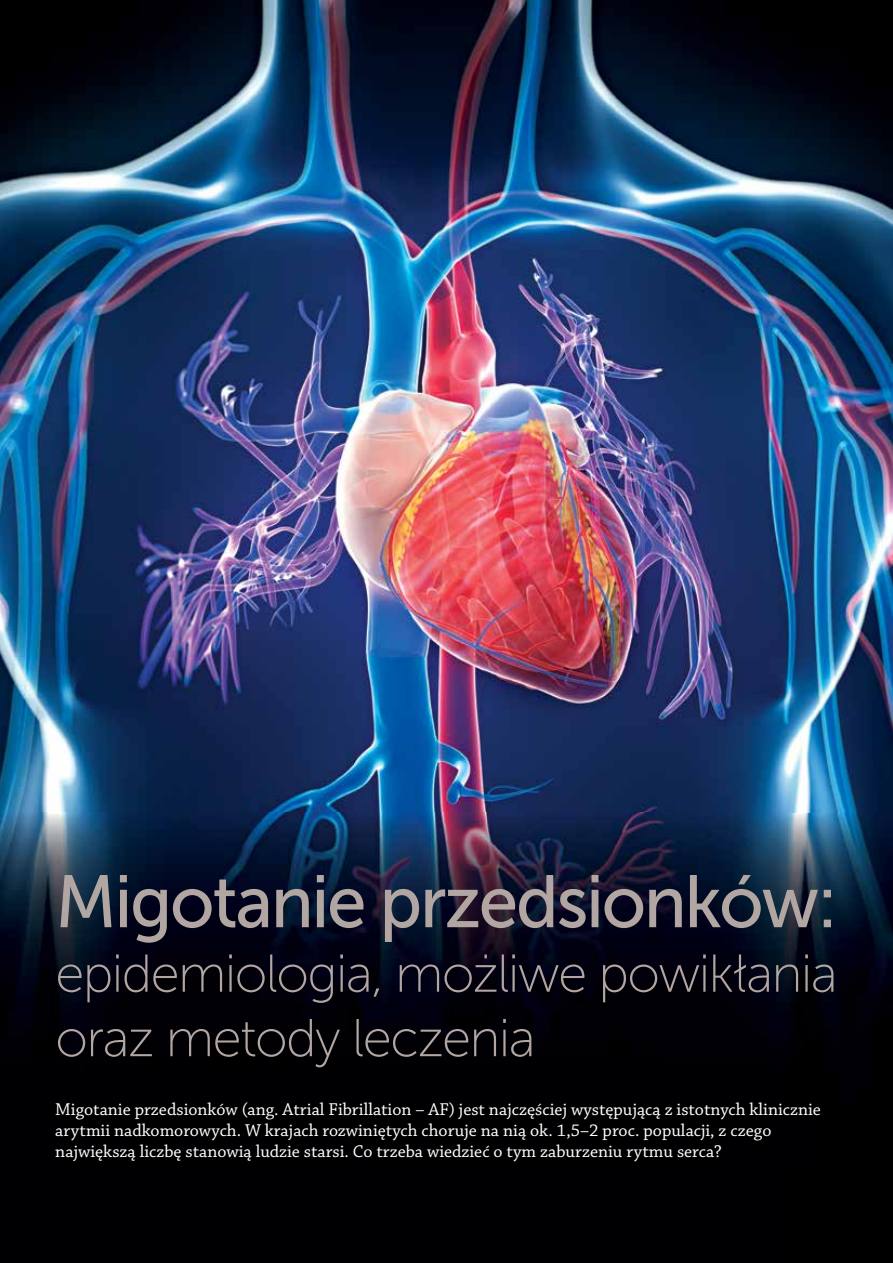
<style>
.page{position:relative;width:893px;height:1263px;background:#fff}
.page>*{position:absolute;margin:0;border:0;box-sizing:border-box;transform-origin:0 0}
.t1{font:73.95px "Museo Sans 500";letter-spacing:-.03em;color:#b1a6a2;scale:.96 1}
.t2{font:53.1px/64.5px "Museo Sans 100";letter-spacing:-.03em;color:#b1a6a2}
.t3{font:18px/21px "Chaparral Pro";color:#fff}
</style>
<div class="page">
<img style="left:0;top:0;width:893px;height:813px">
<img style="left:0;top:813px;width:788px;height:250px">
<img style="left:788px;top:813px;width:105px;height:450px">
<div style="left:0;top:1063px;width:104px;height:200px;background:#000002"></div>
<div style="left:104px;top:1063px;width:684px;height:39px;background:#000002"></div>
<div style="left:104px;top:1164px;width:684px;height:99px;background:#000002"></div>
<div style="left:56px;top:1102px;width:768px;height:62px;background:#000002"></div>
<h1 class="t1" style="left:55px;top:861px;width:816px">Migotanie przedsionków:</h1>
<h2 class="t2" style="left:55px;top:942px;width:784px">epidemiologia, możliwe powikłania oraz metody leczenia</h2>
<p class="t3" style="left:55px;top:1099px;width:767px">Migotanie przedsionków (ang. Atrial Fibrillation – AF) jest najczęściej występującą z istotnych klinicznie arytmii nadkomorowych. W krajach rozwiniętych choruje na nią ok. 1,5–2 proc. populacji, z czego największą liczbę stanowią ludzie starsi. Co trzeba wiedzieć o tym zaburzeniu rytmu serca?</p>
</div>
